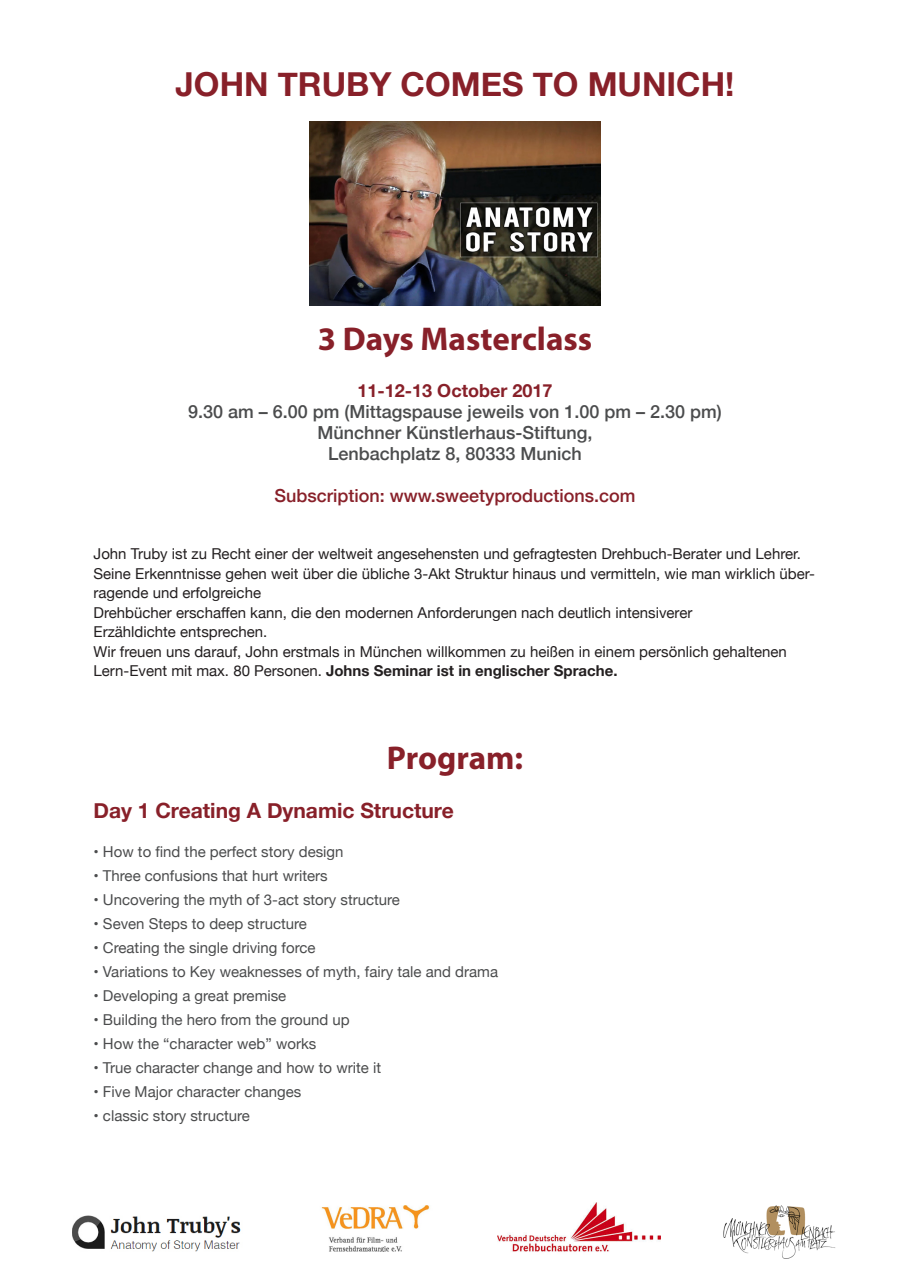
<style>
.page{position:relative;width:910px;height:1280px;background:#fff}
.page>*{position:absolute;margin:0;border:0;box-sizing:border-box;transform-origin:0 0}
.t1{font:700 33px "Myriad Pro";color:#882029}
.t2{font:700 33px "Helvetica Neue";color:#882029}
.t3{font:700 21px "Helvetica Neue";color:#882029}
.t4{font:500 18px "Helvetica Neue";color:#4b4c4d}
.t5{font:500 18px "Helvetica Neue";color:#882029}
.t6{font:700 18px "Helvetica Neue";color:#882029}
.t7{font:15px/19.5px "Helvetica Neue";color:#231f20}
.t8{font:15px "Helvetica Neue";color:#4b4c4d}
.s1{font-weight:700}
</style>
<div class="page">
<img style="left:723px;top:1205px;width:113px;height:54px">
<img style="left:72px;top:1215px;width:169px;height:37px">
<img style="left:321px;top:1205px;width:109px;height:47px">
<img style="left:498px;top:1202px;width:163px;height:50px">
<img style="left:309px;top:121px;width:292px;height:185px">
<p class="t2" style="left:176px;top:59px;width:560px">JOHN TRUBY COMES TO MUNICH!</p>
<p class="t1" style="left:318px;top:318px;width:276px">3 Days Masterclass</p>
<p class="t6" style="left:358px;top:376px;width:196px">11-12-13 October 2017</p>
<p class="t4" style="left:188px;top:397px;width:535px">9.30 am – 6.00 pm (Mittagspause jeweils von 1.00 pm – 2.30 pm)</p>
<p class="t4" style="left:318px;top:418px;width:276px">Münchner Künstlerhaus-Stiftung,</p>
<p class="t4" style="left:328px;top:439px;width:255px">Lenbachplatz 8, 80333 Munich</p>
<p class="t5" style="left:274px;top:481px;width:363px">Subscription: www.sweetyproductions.com</p>
<p class="t7" style="left:94px;top:545px;width:723px">John Truby ist zu Recht einer der weltweit angesehensten und gefragtesten Drehbuch-Berater und Lehrer.<br>Seine Erkenntnisse gehen weit über die übliche 3-Akt Struktur hinaus und vermitteln, wie man wirklich über&shy;ragende und erfolgreiche</p>
<p class="t7" style="left:94px;top:603px;width:600px">Drehbücher erschaffen kann, die den modernen Anforderungen nach deutlich intensiverer</p>
<p class="t7" style="left:94px;top:623px;width:175px">Erzähldichte entsprechen.</p>
<p class="t7" style="left:94px;top:642px;width:695px">Wir freuen uns darauf, John erstmals in München willkommen zu heißen in einem persönlich gehaltenen<br>Lern-Event mit max. 80 Personen. <span class="s1">Johns Seminar ist in englischer Sprache.</span></p>
<p class="t1" style="left:387px;top:736px;width:138px">Program:</p>
<p class="t3" style="left:94px;top:794px;width:362px">Day 1 Creating A Dynamic Structure</p>
<p class="t8" style="left:94px;top:841px;width:251px">• How to find the perfect story design</p>
<p class="t8" style="left:94px;top:865px;width:236px">• Three confusions that hurt writers</p>
<p class="t8" style="left:94px;top:889px;width:308px">• Uncovering the myth of 3-act story structure</p>
<p class="t8" style="left:94px;top:913px;width:215px">• Seven Steps to deep structure</p>
<p class="t8" style="left:94px;top:937px;width:223px">• Creating the single driving force</p>
<p class="t8" style="left:94px;top:961px;width:406px">• Variations to Key weaknesses of myth, fairy tale and drama</p>
<p class="t8" style="left:94px;top:985px;width:194px">• Developing a great premise</p>
<p class="t8" style="left:94px;top:1009px;width:258px">• Building the hero from the ground up</p>
<p class="t8" style="left:94px;top:1033px;width:224px">• How the “character web” works</p>
<p class="t8" style="left:94px;top:1057px;width:289px">• True character change and how to write it</p>
<p class="t8" style="left:94px;top:1081px;width:209px">• Five Major character changes</p>
<p class="t8" style="left:94px;top:1105px;width:158px">• classic story structure</p>
</div>
